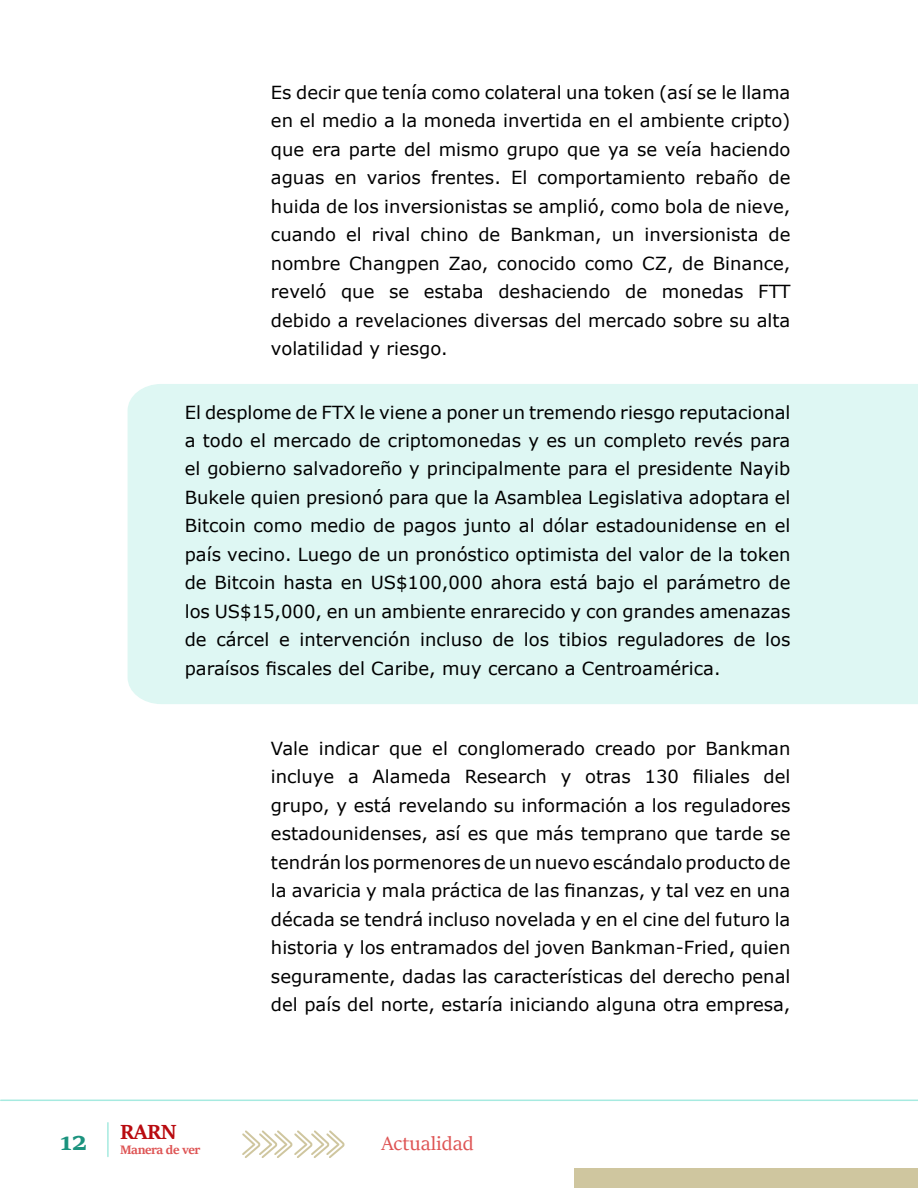
<style>
.page{position:relative;width:918px;height:1188px;background:#fff}
.page>*{position:absolute;margin:0;border:0;box-sizing:border-box;transform-origin:0 0}
.t1{font:700 28.5px "Sitka Heading";color:#1b937e}
.t2{font:700 22.5px "Sitka Heading";color:#b90b10}
.t3{font:21px "Sitka Heading";color:#de5454}
.t4{font:18px/28.5px "Verdana";color:#000;text-align:justify}
.t5{font:700 13.5px "Sitka Heading";letter-spacing:-.03em;color:#de5454}
</style>
<div class="page">
<div style="left:574px;top:1168px;width:344px;height:20px;background:#cfc69f"></div>
<svg style="left:242px;top:1130px;width:103px;height:28px"></svg>
<hr style="left:1px;top:1100px;width:917px;height:1px;background:#a6eae0">
<hr style="left:107px;top:1123px;width:2px;height:34px;background:#a6eae0">
<div style="left:128px;top:384px;width:790px;height:320px;background:#def7f3"></div>
<p class="t4" style="left:271px;top:78px;width:521px">Es decir que tenía como colateral una token (así se le llama en el medio a la moneda invertida en el ambiente cripto) que era parte del mismo grupo que ya se veía haciendo aguas en varios frentes. El comportamiento rebaño de huida de los inversionistas se amplió, como bola de nieve, cuando el rival chino de Bankman, un inversionista de nombre Changpen Zao, conocido como CZ, de Binance, reveló que se estaba deshaciendo de monedas FTT debido a revelaciones diversas del mercado sobre su alta volatilidad y riesgo.</p>
<p class="t4" style="left:185px;top:398px;width:607px">El desplome de FTX le viene a poner un tremendo riesgo reputacional a todo el mercado de criptomonedas y es un completo revés para el gobierno salvadoreño y principalmente para el presidente Nayib Bukele quien presionó para que la Asamblea Legislativa adoptara el Bitcoin como medio de pagos junto al dólar estadounidense en el país vecino. Luego de un pronóstico optimista del valor de la token de Bitcoin hasta en US$100,000 ahora está bajo el parámetro de los US$15,000, en un ambiente enrarecido y con grandes amenazas de cárcel e intervención incluso de los tibios reguladores de los paraísos fiscales del Caribe, muy cercano a Centroamérica.</p>
<p class="t4" style="left:271px;top:734px;width:521px">Vale indicar que el conglomerado creado por Bankman incluye a Alameda Research y otras 130 filiales del grupo, y está revelando su información a los reguladores estadounidenses, así es que más temprano que tarde se tendrán los pormenores de un nuevo escándalo producto de la avaricia y mala práctica de las finanzas, y tal vez en una década se tendrá incluso novelada y en el cine del futuro la historia y los entramados del joven Bankman-Fried, quien seguramente, dadas las características del derecho penal del país del norte, estaría iniciando alguna otra empresa,</p>
<p class="t2" style="left:120px;top:1115px;width:58px">RARN</p>
<h1 class="t1" style="left:60px;top:1120px;width:29px">12</h1>
<p class="t3" style="left:381px;top:1128px;width:94px">Actualidad</p>
<p class="t5" style="left:120px;top:1139px;width:82px">Manera de ver</p>
</div>
